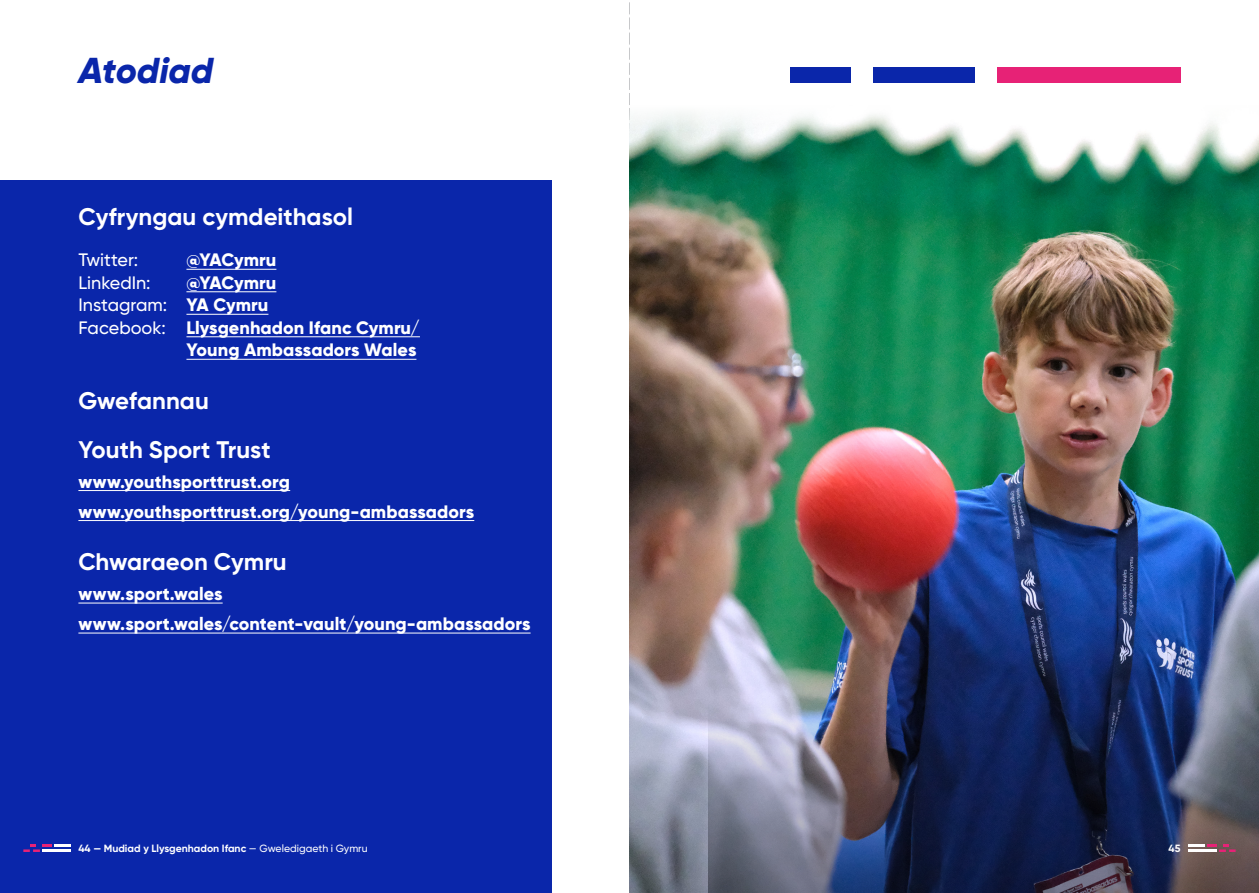
<style>
.page{position:relative;width:1259px;height:893px;background:#fff}
.page>*{position:absolute;margin:0;border:0;box-sizing:border-box;transform-origin:0 0}
.Heading_24_30{font:italic 800 36px "Gilroy";letter-spacing:-.005em;color:#0a26aa}
.Quotee_new_10_10{font:700 24px "Gilroy";color:#fff}
.Quotee_new_10_10-2{font:800 18px/22.5px "Gilroy";letter-spacing:.005em;color:#fff;text-align:right}
.Quotee_new_10_10-3{font:500 18px "Gilroy";color:#fff}
.Page_number_white_7_10{font:700 10.5px "Gilroy";color:#fff}
.s1{font-weight:800}
.s2{font-weight:500}
</style>
<div class="page">
<svg style="left:629px;top:2px;width:1px;height:103px"></svg>
<div style="left:0;top:180px;width:551px;height:713px;background:#0a26aa"></div>
<hr style="left:186px;top:269px;width:90px;height:1px;background:#fff">
<hr style="left:186px;top:291px;width:90px;height:1px;background:#fff">
<hr style="left:186px;top:314px;width:82px;height:1px;background:#fff">
<hr style="left:186px;top:336px;width:234px;height:1px;background:#fff">
<hr style="left:186px;top:359px;width:230px;height:1px;background:#fff">
<hr style="left:78px;top:490px;width:212px;height:1px;background:#fff">
<hr style="left:78px;top:520px;width:396px;height:1px;background:#fff">
<hr style="left:78px;top:603px;width:145px;height:1px;background:#fff">
<hr style="left:78px;top:633px;width:452px;height:1px;background:#fff">
<div style="left:873px;top:68px;width:101px;height:14px;background:#0a26aa"></div>
<div style="left:790px;top:68px;width:60px;height:14px;background:#0a26aa"></div>
<div style="left:996px;top:68px;width:184px;height:14px;background:#e72276"></div>
<img style="left:629px;top:108px;width:630px;height:785px">
<svg style="left:708px;top:703px;width:551px;height:190px"></svg>
<hr style="left:55px;top:844px;width:16px;height:3px;background:#fff">
<hr style="left:43px;top:849px;width:28px;height:3px;background:#fff">
<svg style="left:23px;top:844px;width:29px;height:8px"></svg>
<hr style="left:1188px;top:844px;width:16px;height:3px;background:#fff">
<hr style="left:1188px;top:849px;width:28px;height:3px;background:#fff">
<svg style="left:1207px;top:844px;width:28px;height:8px"></svg>
<p class="Heading_24_30" style="left:78px;top:47px;width:136px">Atodiad</p>
<p class="Quotee_new_10_10" style="left:78px;top:202px;width:276px">Cyfryngau cymdeithasol</p>
<p class="Quotee_new_10_10-3" style="left:78px;top:249px;width:61px">Twitter:</p>
<p class="Quotee_new_10_10-2" style="left:186px;top:249px;width:91px">@YACymru</p>
<p class="Quotee_new_10_10-3" style="left:78px;top:271px;width:74px">LinkedIn:</p>
<p class="Quotee_new_10_10-2" style="left:186px;top:271px;width:91px">@YACymru</p>
<p class="Quotee_new_10_10-3" style="left:78px;top:294px;width:191px">Instagram: <span class="s1">YA Cymru</span></p>
<p class="Quotee_new_10_10-2" style="left:78px;top:316px;width:343px"><span class="s2">Facebook:</span> Llysgenhadon Ifanc Cymru/<br>Young Ambassadors Wales</p>
<p class="Quotee_new_10_10" style="left:78px;top:385px;width:132px">Gwefannau</p>
<p class="Quotee_new_10_10" style="left:78px;top:434px;width:194px">Youth Sport Trust</p>
<p class="Quotee_new_10_10-2" style="left:78px;top:470px;width:213px">www.youthsporttrust.org</p>
<p class="Quotee_new_10_10-2" style="left:78px;top:500px;width:397px">www.youthsporttrust.org/young-ambassadors</p>
<p class="Quotee_new_10_10" style="left:78px;top:547px;width:210px">Chwaraeon Cymru</p>
<p class="Quotee_new_10_10-2" style="left:78px;top:582px;width:146px">www.sport.wales</p>
<p class="Quotee_new_10_10-2" style="left:78px;top:612px;width:454px">www.sport.wales/content-vault/young-ambassadors</p>
<p class="Page_number_white_7_10" style="left:78px;top:842px;width:291px">44 — Mudiad y Llysgenhadon Ifanc <span class="s2">— Gweledigaeth i Gymru</span></p>
<p class="Page_number_white_7_10" style="left:1168px;top:842px;width:14px">45</p>
</div>
